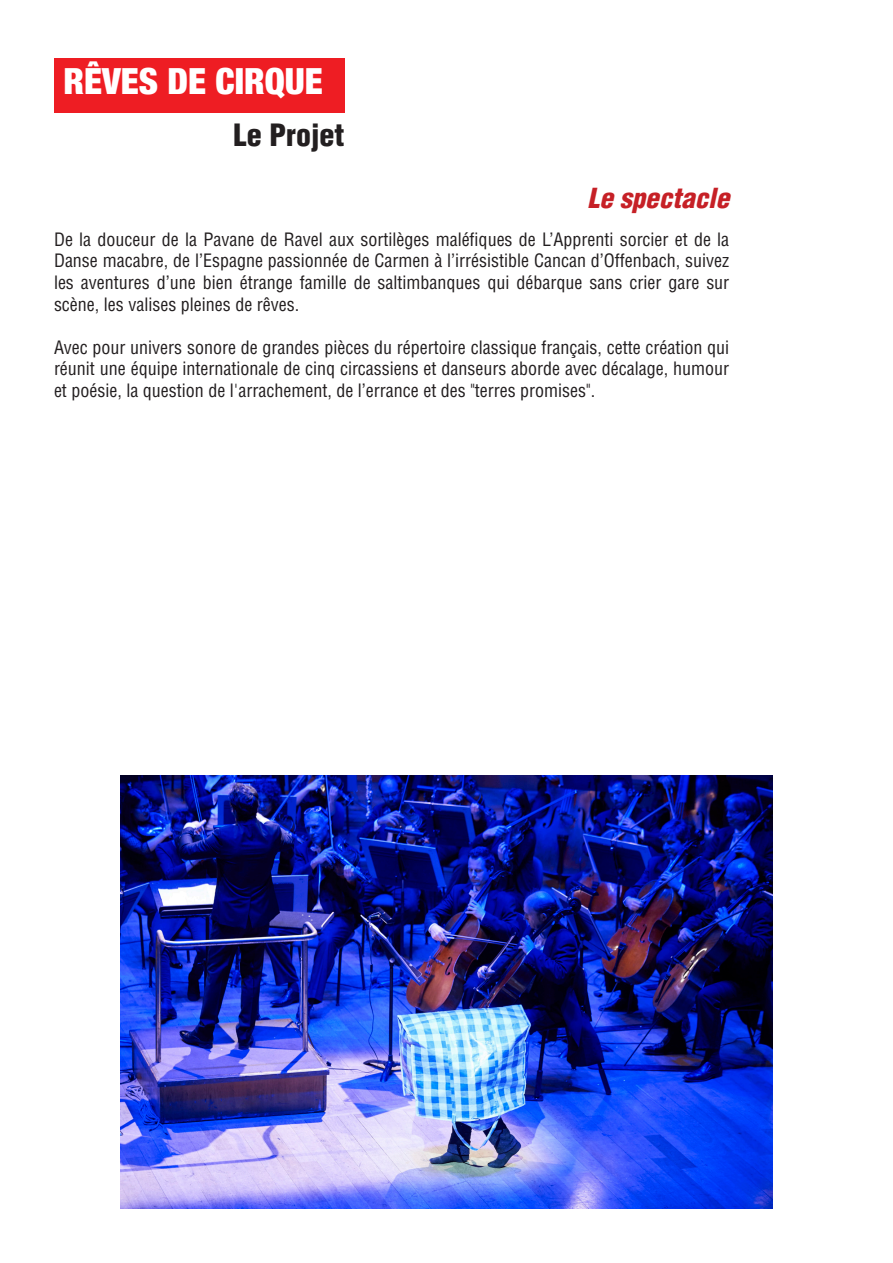
<style>
.page{position:relative;width:893px;height:1263px;background:#fff}
.page>*{position:absolute;margin:0;border:0;box-sizing:border-box;transform-origin:0 0}
.t1{font:900 condensed 36px "Helvetica Neue LT Com";color:#fff}
.t2{font:900 condensed 30px "Helvetica LT Std";color:#231f20}
.t3{font:italic 900 condensed 27px "Helvetica LT Std";color:#c62026}
.t4{font:condensed 18px/21.6px "Helvetica LT Std";color:#231f20;text-align:justify}
</style>
<div class="page">
<div style="left:54px;top:59px;width:290px;height:54px;background:#ee1d23"></div>
<img style="left:121px;top:775px;width:651px;height:434px">
<p class="t1" style="left:63px;top:60px;width:261px">RÊVES DE CIRQUE</p>
<p class="t2" style="left:234px;top:116px;width:112px">Le Projet</p>
<p class="t3" style="left:587px;top:181px;width:143px">Le spectacle</p>
<p class="t4" style="left:54px;top:228px;width:677px">De la douceur de la Pavane de Ravel aux sortilèges maléfiques de L’Apprenti sorcier et de la Danse macabre, de l’Espagne passionnée de Carmen à l’irrésistible Cancan d’Offenbach, suivez les aventures d’une bien étrange famille de saltimbanques qui débarque sans crier gare sur scène, les valises pleines de rêves.</p>
<p class="t4" style="left:54px;top:336px;width:677px">Avec pour univers sonore de grandes pièces du répertoire classique français, cette création qui réunit une équipe internationale de cinq circassiens et danseurs aborde avec décalage, humour et poésie, la question de l'arrachement, de l’errance et des "terres promises".</p>
</div>
